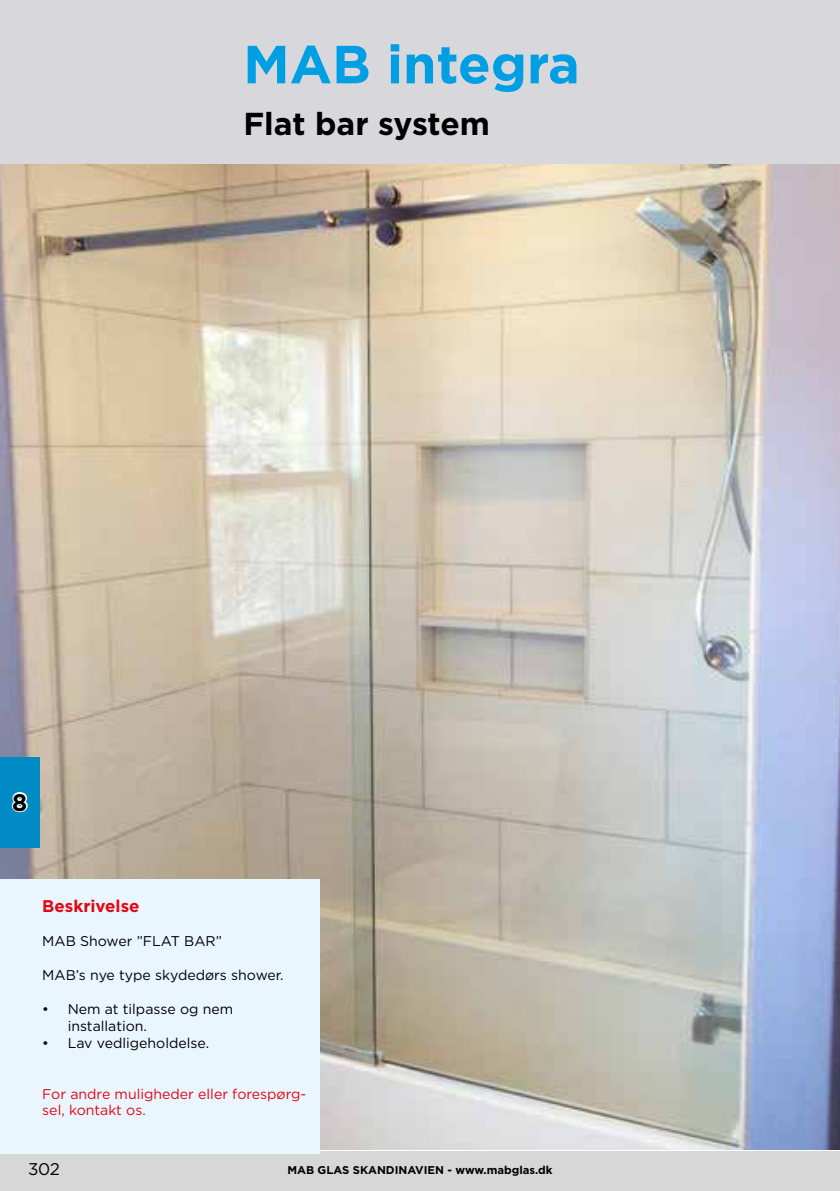
<style>
.page{position:relative;width:840px;height:1191px;background:#fff}
.page>*{position:absolute;margin:0;border:0;box-sizing:border-box;transform-origin:0 0}
.t1{font:700 53.6px "Gotham";color:#009fe3}
.t2{font:700 31.8px "Gotham";letter-spacing:-.005em;color:#000}
.t3{font:700 24px "Gotham";color:#000}
.t4{font:700 17px "Gotham";color:#e30613}
.t5{font:17px "Gotham";color:#000}
.t6{font:14px/17px "Gotham";color:#000}
.t7{font:14px/17px "Gotham";color:#e30613}
.t8{font:700 11.2px "Gotham";color:#000}
</style>
<div class="page">
<div style="left:0;top:1151px;width:839px;height:40px;background:#d7d7d7"></div>
<img style="left:0;top:163px;width:839px;height:986px">
<div style="left:0;top:0;width:839px;height:163px;background:#d8d7db"></div>
<div style="left:0;top:878px;width:319px;height:275px;background:#eaf6fe"></div>
<div style="left:0;top:757px;width:39px;height:90px;background:#008bc5"></div>
<svg style="left:11px;top:792px;width:17px;height:21px"></svg>
<h1 class="t1" style="left:243px;top:29px;width:338px">MAB integra</h1>
<h2 class="t2" style="left:243px;top:103px;width:248px">Flat bar system</h2>
<h3 class="t3" style="left:12px;top:786px;width:17px">8</h3>
<p class="t4" style="left:42px;top:895px;width:99px">Beskrivelse</p>
<p class="t6" style="left:42px;top:932px;width:181px">MAB Shower ”FLAT BAR”</p>
<p class="t6" style="left:42px;top:966px;width:243px">MAB’s nye type skydedørs shower.</p>
<p class="t6" style="left:68px;top:1000px;width:167px;text-indent:-25px">• Nem at tilpasse og nem installation.</p>
<p class="t6" style="left:42px;top:1034px;width:168px">• Lav vedligeholdelse.</p>
<p class="t7" style="left:42px;top:1084px;width:265px">For andre muligheder eller forespørg&shy;sel, kontakt os.</p>
<p class="t5" style="left:28px;top:1158px;width:33px">302</p>
<p class="t8" style="left:287px;top:1162px;width:266px">MAB GLAS SKANDINAVIEN - www.mabglas.dk</p>
</div>
